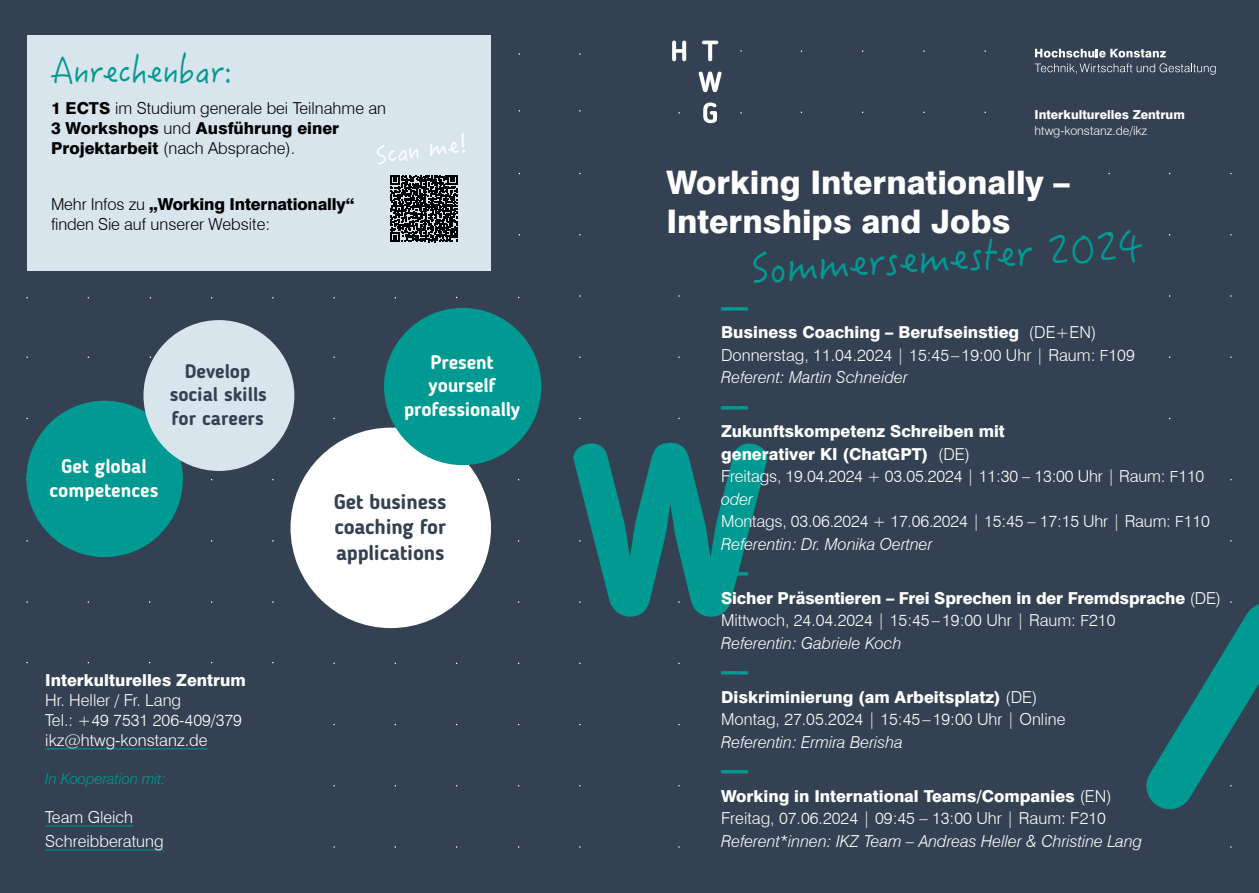
<style>
.page{position:relative;width:1259px;height:893px;background:#334152}
.page>*{position:absolute;margin:0;border:0;box-sizing:border-box;transform-origin:0 0}
.t1{font:42px "Hanzi Pen TC W3";color:#009a93}
.t2{font:34.5px "Hanzi Pen TC W3";color:#009a93}
.t3{font:800 32.55px/39px "Swiss 721 BT";color:#fff}
.t4{font:800 27px "Swiss 721 BT";color:#009a93}
.t5{font:25.5px "Hanzi Pen TC W3";color:#fff}
.t6{font:700 21px/25.2px "Blogger Sans";letter-spacing:-.01em;color:#334152;text-align:justify}
.t7{font:700 19.5px/23.4px "Blogger Sans";letter-spacing:-.005em;color:#fff;text-align:center}
.t8{font:700 19.5px/23.4px "Blogger Sans";color:#334152;text-align:center}
.t9{font:300 16.5px/22.5px "Swiss 721 BT";color:#fff}
.t10{font:300 16.5px/19.8px "Swiss 721 BT";color:#000}
.t11{font:800 16.5px/22.5px "Swiss 721 BT";letter-spacing:-.01em;color:#fff}
.t12{font:italic 300 16.5px "Swiss 721 BT";color:#fff}
.t13{font:italic 300 15px "Swiss 721 BT";color:#009a93}
.t14{font:800 12.3px "Swiss 721 BT";color:#fff}
.t15{font:300 12.3px "Swiss 721 BT";color:#fff}
.s1{font-weight:800}
.s2{font-size:15.3px}
.s3{font-style:italic}
.s4{font-weight:300}
.s5{font-weight:300;font-size:15.3px}
.s6{font-weight:300;font-style:italic}
</style>
<div class="page">
<div style="left:28px;top:35px;width:463px;height:236px;background:#d9e5ec"></div>
<svg style="left:1146px;top:601px;width:113px;height:247px"></svg>
<svg style="left:672px;top:41px;width:14px;height:20px"></svg>
<svg style="left:703px;top:103px;width:14px;height:20px"></svg>
<svg style="left:698px;top:72px;width:23px;height:20px"></svg>
<svg style="left:702px;top:41px;width:16px;height:20px"></svg>
<svg style="left:1034px;top:49px;width:181px;height:26px"></svg>
<svg style="left:573px;top:443px;width:194px;height:174px"></svg>
<div style="left:26px;top:401px;width:157px;height:156px;background:#009a93;border-radius:50%"></div>
<hr style="left:45px;top:748px;width:162px;height:1px;background:#009a93">
<hr style="left:45px;top:826px;width:88px;height:1px;background:#009a93">
<hr style="left:45px;top:850px;width:119px;height:1px;background:#009a93">
<div style="left:143px;top:320px;width:151px;height:151px;background:#d9e5ec;border-radius:50%"></div>
<div style="left:290px;top:428px;width:201px;height:200px;background:#fff;border-radius:50%"></div>
<div style="left:384px;top:308px;width:157px;height:157px;background:#009a93;border-radius:50%"></div>
<svg style="left:390px;top:175px;width:67px;height:67px"></svg>
<h2 class="t2" style="left:50px;top:50px;width:184px">Anrechenbar:</h2>
<p class="t10" style="left:51px;top:98px;width:337px"><span class="s1">1 ECTS</span> im Studium generale bei Teilnahme an<br><span class="s1">3 Workshops</span> und <span class="s1">Ausführung einer<br>Projektarbeit</span> (nach Absprache).</p>
<h3 class="t5" style="left:374px;top:140px;width:94px;rotate:-8deg">Scan me!</h3>
<p class="t10" style="left:51px;top:194px;width:305px">Mehr Infos zu <span class="s1">„Working Internationally“ </span>finden Sie auf unserer Website:</p>
<p class="t8" style="left:170px;top:359px;width:99px">Develop social skills for careers</p>
<p class="t7" style="left:404px;top:350px;width:118px">Present yourself professionally</p>
<p class="t7" style="left:50px;top:454px;width:110px">Get global competences</p>
<p class="t11" style="left:45px;top:669px;width:202px">Interkulturelles Zentrum</p>
<p class="t9" style="left:45px;top:690px;width:198px;line-height:19.8px">Hr. Heller / Fr. Lang<br>Tel.: +49 7531 206-409/379 ikz@htwg-konstanz.de</p>
<p class="t13" style="left:45px;top:769px;width:122px">In Kooperation mit:</p>
<p class="t9" style="left:45px;top:805px;width:120px;line-height:24px">Team Gleich<br>Schreibberatung</p>
<p class="t6" style="left:334px;top:489px;width:114px">Get business coaching for applications</p>
<p class="t14" style="left:1034px;top:107px;width:152px">Interkulturelles Zentrum</p>
<p class="t15" style="left:1034px;top:123px;width:114px">htwg-konstanz.de/ikz</p>
<h3 class="t3" style="left:666px;top:163px;width:405px">Working Internationally –<br>Internships and Jobs</h3>
<h1 class="t1" style="left:749px;top:245px;width:394px;rotate:-4deg">Sommersemester 2024</h1>
<h3 class="t4" style="left:721px;top:290px;width:28px">—</h3>
<p class="t9" style="left:721px;top:321px;width:415px"><span class="s1">Business Coaching – Berufseinstieg</span> (DE+EN)<br>Donnerstag, 11.04.2024 | 15:45–19:00 Uhr | Raum: <span class="s2">F</span>109<br><span class="s3">Referent: Martin Schneider</span></p>
<h3 class="t4" style="left:721px;top:389px;width:28px">—</h3>
<p class="t9" style="left:721px;top:420px;width:490px"><span class="s1">Zukunftskompetenz Schreiben mit<br>generativer KI (ChatGPT)</span> (DE)<br>Freitags, 19.04.2024 + 03.05.2024 | 11:30 – 13:00 Uhr | Raum: <span class="s2">F</span>110 <span class="s3">oder<br></span>Montags, 03.06.2024 + 17.06.2024 | 15:45 – 17:15 Uhr | Raum: <span class="s2">F</span>110<br><span class="s3">Referentin: Dr. Monika Oertner</span></p>
<h3 class="t4" style="left:721px;top:555px;width:28px">—</h3>
<p class="t11" style="left:721px;top:587px;width:501px">Sicher Präsentieren – Frei Sprechen in der Fremdsprache <span class="s4">(DE)<br>Mittwoch, 24.04.2024 | 15:45–19:00 Uhr | Raum:</span> <span class="s5">F</span><span class="s4">210<br></span><span class="s6">Referentin: Gabriele Koch</span></p>
<h3 class="t4" style="left:721px;top:654px;width:28px">—</h3>
<p class="t9" style="left:721px;top:686px;width:346px"><span class="s1">Diskriminierung (am Arbeitsplatz)</span> (DE)<br>Montag, 27.05.2024 | 15:45–19:00 Uhr | Online</p>
<p class="t12" style="left:721px;top:732px;width:183px">Referentin: Ermira Berisha</p>
<h3 class="t4" style="left:721px;top:753px;width:28px">—</h3>
<p class="t9" style="left:721px;top:785px;width:392px"><span class="s1">Working in International Teams/Companies</span> (EN)<br>Freitag, 07.06.2024 | 09:45 – 13:00 Uhr | Raum: F210</p>
<p class="t12" style="left:721px;top:831px;width:423px">Referent*innen: IKZ Team – Andreas Heller &amp; Christine Lang</p>
</div>
